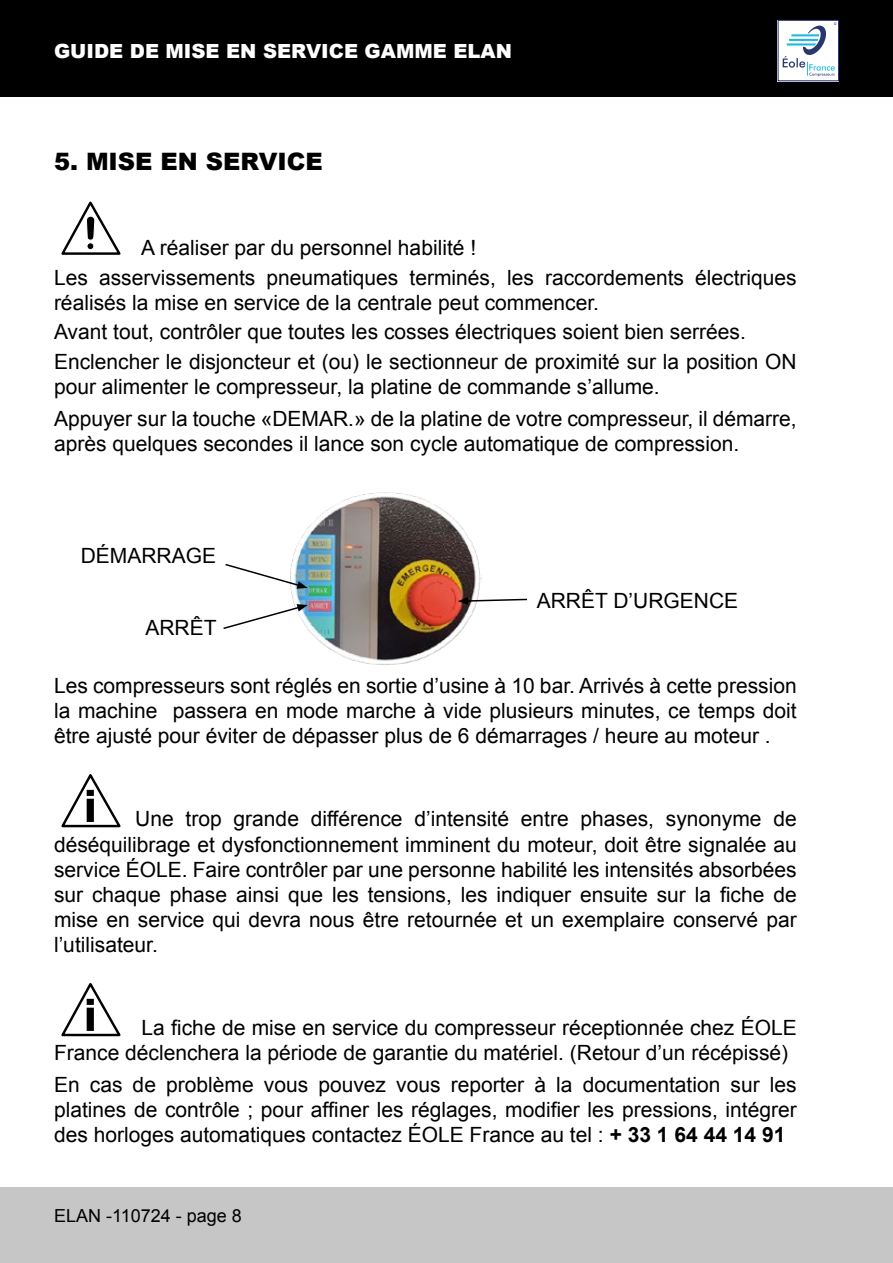
<style>
.page{position:relative;width:893px;height:1263px;background:#fff}
.page>*{position:absolute;margin:0;border:0;box-sizing:border-box;transform-origin:0 0}
.t1{font:900 24px "Arial";color:#000}
.t2{font:21px/25.2px "Arial";color:#000}
.t3{font:900 19.5px "Arial";color:#fff}
.t4{font:18px "Arial";color:#000}
.s1{font-weight:700}
</style>
<div class="page">
<div style="left:0;top:1187px;width:893px;height:76px;background:#c6c6c6"></div>
<div style="left:0;top:0;width:893px;height:96px;background:#000"></div>
<div style="left:778px;top:20px;width:60px;height:61px;background:#fff"></div>
<div style="left:778px;top:20px;width:61px;height:61px;border:1px solid #20286d"></div>
<svg style="left:783px;top:22px;width:54px;height:54px"></svg>
<svg style="left:61px;top:201px;width:60px;height:54px"></svg>
<div style="left:87px;top:243px;width:7px;height:7px;background:#000;border-radius:50%"></div>
<div style="left:87px;top:242px;width:7px;height:8px;border:1px solid #fff;border-radius:50%"></div>
<svg style="left:61px;top:774px;width:60px;height:54px"></svg>
<svg style="left:61px;top:983px;width:60px;height:54px"></svg>
<img style="left:290px;top:492px;width:191px;height:173px">
<svg style="left:225px;top:563px;width:83px;height:26px"></svg>
<svg style="left:223px;top:604px;width:85px;height:26px"></svg>
<svg style="left:458px;top:597px;width:70px;height:8px"></svg>
<p class="t3" style="left:54px;top:37px;width:459px">GUIDE DE MISE EN SERVICE GAMME ELAN</p>
<p class="t1" style="left:54px;top:144px;width:270px">5. MISE EN SERVICE</p>
<p class="t2" style="left:54px;top:233px;width:744px;line-height:29.4px;text-indent:87px">A réaliser par du personnel habilité !<br>Les asservissements pneumatiques terminés, les raccordements électriques</p>
<p class="t2" style="left:54px;top:288px;width:744px;line-height:29.4px">réalisés la mise en service de la centrale peut commencer.<br>Avant tout, contrôler que toutes les cosses électriques soient bien serrées.<br>Enclencher le disjoncteur et (ou) le sectionneur de proximité sur la position ON</p>
<p class="t2" style="left:54px;top:371px;width:744px;line-height:31.7px">pour alimenter le compresseur, la platine de commande s’allume.<br>Appuyer sur la touche «DEMAR.» de la platine de votre compresseur, il démarre,</p>
<p class="t2" style="left:54px;top:431px;width:687px">après quelques secondes il lance son cycle automatique de compression.</p>
<p class="t2" style="left:81px;top:544px;width:137px">DÉMARRAGE</p>
<p class="t2" style="left:145px;top:615px;width:73px">ARRÊT</p>
<p class="t2" style="left:537px;top:588px;width:203px">ARRÊT D’URGENCE</p>
<p class="t2" style="left:54px;top:673px;width:744px;text-align:justify">Les compresseurs sont réglés en sortie d’usine à 10 bar. Arrivés à cette pression la machine passera en mode marche à vide plusieurs minutes, ce temps doit être ajusté pour éviter de dépasser plus de 6 démarrages / heure au moteur .</p>
<p class="t2" style="left:54px;top:806px;width:744px;text-align:justify;text-indent:81px">Une trop grande différence d’intensité entre phases, synonyme de déséquilibrage et dysfonctionnement imminent du moteur, doit être signalée au service ÉOLE. Faire contrôler par une personne habilité les intensités absorbées sur chaque phase ainsi que les tensions, les indiquer ensuite sur la fiche de mise en service qui devra nous être retournée et un exemplaire conservé par l’utilisateur.</p>
<p class="t2" style="left:54px;top:1015px;width:744px;text-indent:88px">La fiche de mise en service du compresseur réceptionnée chez ÉOLE<br>France déclenchera la période de garantie du matériel. (Retour d’un récépissé)</p>
<p class="t2" style="left:54px;top:1072px;width:744px;text-align:justify">En cas de problème vous pouvez vous reporter à la documentation sur les platines de contrôle ; pour affiner les réglages, modifier les pressions, intégrer des horloges automatiques contactez ÉOLE France au tel : <span class="s1">+ 33 1 64 44 14 91</span></p>
<p class="t4" style="left:54px;top:1204px;width:189px">ELAN -110724 - page 8</p>
</div>
